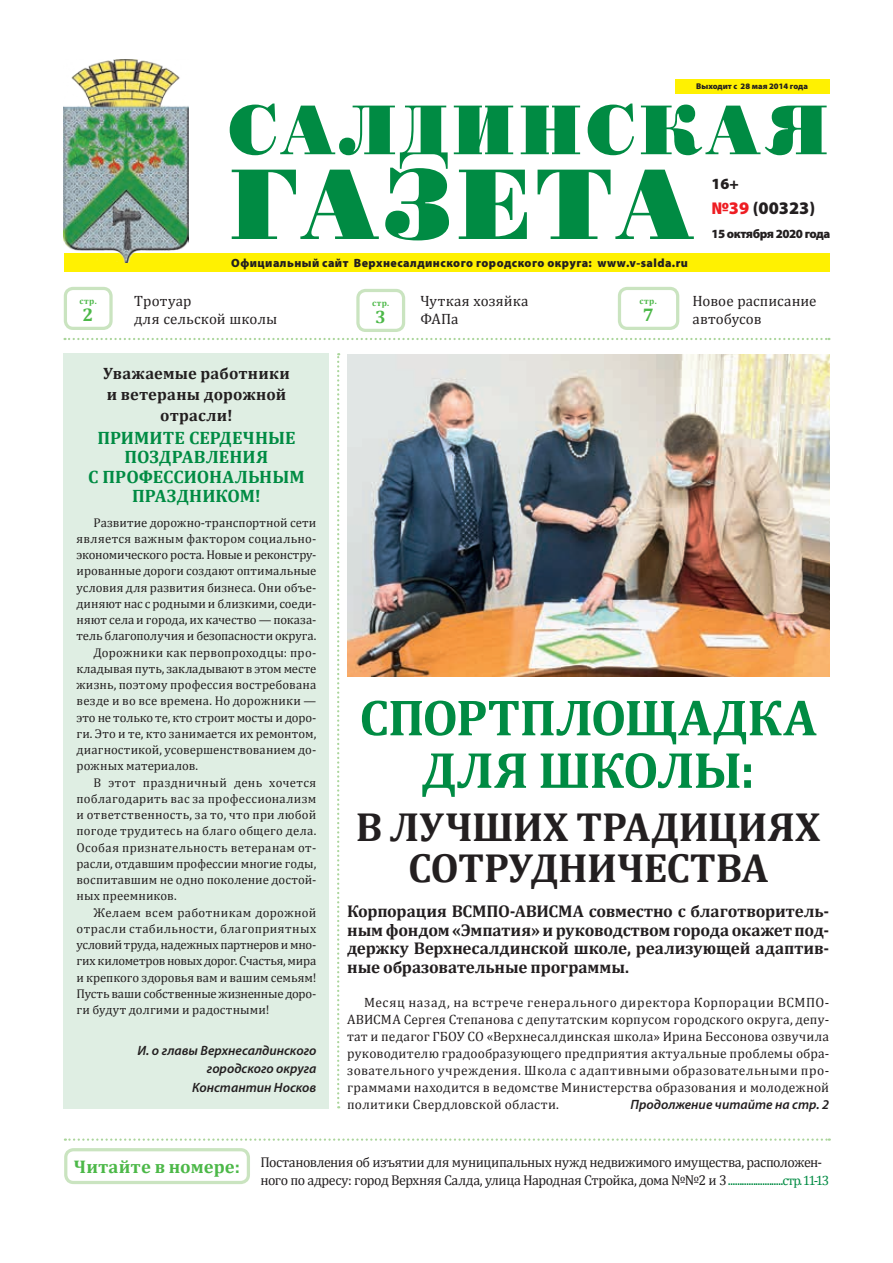
<style>
.page{position:relative;width:893px;height:1263px;background:#fff}
.page>*{position:absolute;margin:0;border:0;box-sizing:border-box;transform-origin:0 0}
.t1{font:99.15px "ez Poster";letter-spacing:.03em;color:#008b43}
.t2{font:69.45px "ez Poster";letter-spacing:.03em;color:#008b43}
.t3{font:700 51.45px/52.5px "Cambria";letter-spacing:-.015em;color:#008b43;text-align:center}
.t4{font:700 40.95px/40.5px "Cambria";letter-spacing:-.01em;color:#231f20;text-align:center}
.t5{font:700 18.3px "Cambria";letter-spacing:.005em;color:#4cb848}
.t6{font:700 18px/19.2px "Cambria";letter-spacing:.005em;color:#008b43;text-align:center}
.t7{font:700 18px "Cambria";color:#4cb848}
.t8{font:900 17.7px "Myriad Pro";color:#231f20}
.t9{font:700 17.1px/18.6px "Cambria";letter-spacing:-.005em;color:#231f20;text-align:justify}
.t10{font:700 16.5px/21px "Cambria";letter-spacing:.015em;color:#231f20;text-align:center}
.t11{font:900 15.6px "Myriad Pro";color:#231f20}
.t12{font:15px/18px "Cambria";letter-spacing:.005em;color:#231f20}
.t13{font:14.25px/18px "Cambria";letter-spacing:-.03em;color:#231f20}
.t14{font:13.5px/17px "Cambria";letter-spacing:.015em;color:#231f20;text-align:justify}
.t15{font:italic 600 13.5px/18.3px "Myriad Pro";color:#231f20;text-align:right}
.t16{font:12.75px "Cambria";letter-spacing:.005em;color:#231f20}
.t17{font:12.75px "Cambria";letter-spacing:-.015em;color:#231f20}
.t18{font:12.75px "Cambria";letter-spacing:.025em;color:#231f20}
.t19{font:12.75px "Cambria";letter-spacing:.03em;color:#231f20}
.t20{font:12.75px "Cambria";letter-spacing:.035em;color:#231f20}
.t21{font:12.75px "Cambria";letter-spacing:-.02em;color:#231f20}
.t22{font:12.75px "Cambria";letter-spacing:-.025em;color:#231f20}
.t23{font:900 12.45px "Myriad Pro";letter-spacing:-.035em;color:#231f20}
.t24{font:900 12px "Myriad Pro";letter-spacing:.04em;color:#231f20}
.t25{font:700 8.7px "Cambria";letter-spacing:.055em;color:#4cb848}
.t26{font:900 8.4px "Myriad Pro";color:#231f20}
.s1{color:#ee1d23}
.s2{font-size:15px;color:#008b43}
.s3{font-size:13.5px;color:#008b43}
</style>
<div class="page">
<div style="left:64px;top:254px;width:765px;height:18px;background:#fff101"></div>
<img style="left:64px;top:60px;width:125px;height:203px">
<div style="left:675px;top:79px;width:154px;height:15px;background:#fff101"></div>
<svg style="left:65px;top:338px;width:764px;height:2px"></svg>
<svg style="left:65px;top:1138px;width:765px;height:3px"></svg>
<svg style="left:337px;top:353px;width:2px;height:755px"></svg>
<div style="left:356px;top:289px;width:49px;height:43px;border:3px solid #cae4c0;border-radius:8px"></div>
<div style="left:618px;top:287px;width:61px;height:43px;border:3px solid #cae4c0;border-radius:8px"></div>
<div style="left:64px;top:287px;width:49px;height:43px;border:3px solid #cae4c0;border-radius:8px"></div>
<div style="left:64px;top:1148px;width:186px;height:36px;border:3px solid #cae4c0;border-radius:8px"></div>
<div style="left:64px;top:353px;width:265px;height:755px;background:#dfeee3"></div>
<img style="left:347px;top:354px;width:482px;height:322px">
<p class="t26" style="left:696px;top:82px;width:113px">Выходит с 28 мая 2014 года</p>
<p class="t25" style="left:80px;top:295px;width:19px">стр.</p>
<h3 class="t5" style="left:83px;top:301px;width:13px">2</h3>
<h2 class="t2" style="left:227px;top:94px;width:604px">САЛДИНСКАЯ</h2>
<h1 class="t1" style="left:228px;top:154px;width:469px">ГАЗЕТА</h1>
<p class="t24" style="left:231px;top:256px;width:458px">Официальный сайт Верхнесалдинского городского округа: www.v-salda.ru</p>
<p class="t11" style="left:711px;top:175px;width:29px">16+</p>
<h3 class="t8" style="left:711px;top:198px;width:105px"><span class="s1">№39</span> (00323)</h3>
<p class="t23" style="left:711px;top:227px;width:121px">15 октября 2020 года</p>
<p class="t12" style="left:134px;top:292px;width:145px">Тротуар<br>для сельской школы</p>
<p class="t25" style="left:372px;top:297px;width:19px">стр.</p>
<h3 class="t7" style="left:375px;top:304px;width:12px">3</h3>
<p class="t12" style="left:420px;top:292px;width:110px">Чуткая хозяйка<br>ФАПа</p>
<p class="t12" style="left:693px;top:292px;width:125px">Новое расписание автобусов</p>
<p class="t25" style="left:640px;top:295px;width:19px">стр.</p>
<h3 class="t5" style="left:643px;top:301px;width:13px">7</h3>
<p class="t10" style="left:103px;top:362px;width:188px">Уважаемые работники и ветераны дорожной отрасли!</p>
<h3 class="t6" style="left:88px;top:428px;width:218px">ПРИМИТЕ СЕРДЕЧНЫЕ<br>ПОЗДРАВЛЕНИЯ<br>С ПРОФЕССИОНАЛЬНЫМ<br>ПРАЗДНИКОМ!</h3>
<p class="t16" style="left:94px;top:515px;width:224px">Развитие дорожно-транспортной сети</p>
<p class="t16" style="left:77px;top:531px;width:241px">является важным фактором социально-</p>
<p class="t17" style="left:77px;top:547px;width:241px">экономического роста. Новые и реконстру-</p>
<p class="t16" style="left:77px;top:563px;width:241px">ированные дороги создают оптимальные</p>
<p class="t16" style="left:77px;top:580px;width:241px">условия для развития бизнеса. Они объе-</p>
<p class="t16" style="left:77px;top:596px;width:241px">диняют нас с родными и близкими, соеди-</p>
<p class="t16" style="left:77px;top:612px;width:241px">няют села и города, их качество — показа-</p>
<p class="t16" style="left:77px;top:628px;width:241px">тель благополучия и безопасности округа.</p>
<p class="t16" style="left:94px;top:645px;width:224px">Дорожники как первопроходцы: про-</p>
<p class="t16" style="left:77px;top:661px;width:241px">кладывая путь, закладывают в этом месте</p>
<p class="t16" style="left:77px;top:677px;width:241px">жизнь, поэтому профессия востребована</p>
<p class="t16" style="left:77px;top:693px;width:241px">везде и во все времена. Но дорожники —</p>
<p class="t16" style="left:77px;top:710px;width:241px">это не только те, кто строит мосты и доро-</p>
<p class="t16" style="left:77px;top:726px;width:241px">ги. Это и те, кто занимается их ремонтом,</p>
<p class="t16" style="left:77px;top:742px;width:241px">диагностикой, усовершенствованием до-</p>
<p class="t16" style="left:77px;top:758px;width:123px">рожных материалов.</p>
<p class="t20" style="left:94px;top:775px;width:224px">В этот праздничный день хочется</p>
<p class="t18" style="left:77px;top:791px;width:241px">поблагодарить вас за профессионализм</p>
<p class="t18" style="left:77px;top:807px;width:241px">и ответственность, за то, что при любой</p>
<p class="t16" style="left:77px;top:823px;width:241px">погоде трудитесь на благо общего дела.</p>
<p class="t19" style="left:77px;top:840px;width:241px">Особая признательность ветеранам от-</p>
<p class="t16" style="left:77px;top:856px;width:241px">расли, отдавшим профессии многие годы,</p>
<p class="t16" style="left:77px;top:872px;width:241px">воспитавшим не одно поколение достой-</p>
<p class="t16" style="left:77px;top:888px;width:102px">ных преемников.</p>
<p class="t19" style="left:94px;top:905px;width:224px">Желаем всем работникам дорожной</p>
<p class="t20" style="left:77px;top:921px;width:241px">отрасли стабильности, благоприятных</p>
<p class="t22" style="left:77px;top:937px;width:241px">условий труда, надежных партнеров и мно-</p>
<p class="t21" style="left:77px;top:953px;width:241px">гих километров новых дорог. Счастья, мира</p>
<p class="t16" style="left:77px;top:970px;width:241px">и крепкого здоровья вам и вашим семьям!</p>
<p class="t17" style="left:77px;top:986px;width:241px">Пусть ваши собственные жизненные доро-</p>
<p class="t16" style="left:77px;top:1002px;width:195px">ги будут долгими и радостными!</p>
<p class="t15" style="left:137px;top:1041px;width:180px">И. о главы Верхнесалдинского городского округа<br>Константин Носков</p>
<h3 class="t3" style="left:359px;top:690px;width:459px">СПОРТПЛОЩАДКА<br>ДЛЯ ШКОЛЫ:</h3>
<h3 class="t4" style="left:356px;top:805px;width:466px">В ЛУЧШИХ ТРАДИЦИЯХ<br>СОТРУДНИЧЕСТВА</h3>
<h3 class="t9" style="left:347px;top:901px;width:484px">Корпорация ВСМПО-АВИСМА совместно с благотворитель&shy;ным фондом «Эмпатия» и руководством города окажет под&shy;держку Верхнесалдинской школе, реализующей адаптив&shy;ные образовательные программы.</h3>
<p class="t14" style="left:347px;top:993px;width:484px;text-indent:17px">Месяц назад, на встрече генерального директора Корпорации ВСМПО-АВИСМА Сергея Степанова с депутатским корпусом городского округа, депу&shy;тат и педагог ГБОУ СО «Верхнесалдинская школа» Ирина Бессонова озвучила руководителю градообразующего предприятия актуальные проблемы обра&shy;зовательного учреждения. Школа с адаптивными образовательными про&shy;граммами находится в ведомстве Министерства образования и молодежной политики Свердловской области.</p>
<p class="t15" style="left:631px;top:1094px;width:200px">Продолжение читайте на стр. 2</p>
<h3 class="t5" style="left:74px;top:1154px;width:168px">Читайте в номере:</h3>
<p class="t13" style="left:261px;top:1152px;width:570px">Постановления об изъятии для муниципальных нужд недвижимого имущества, расположен&shy;ного по адресу: город Верхняя Салда, улица Народная Стройка, дома №№2 и 3<span class="s2">........................</span><span class="s3">стр.11-13</span></p>
</div>
